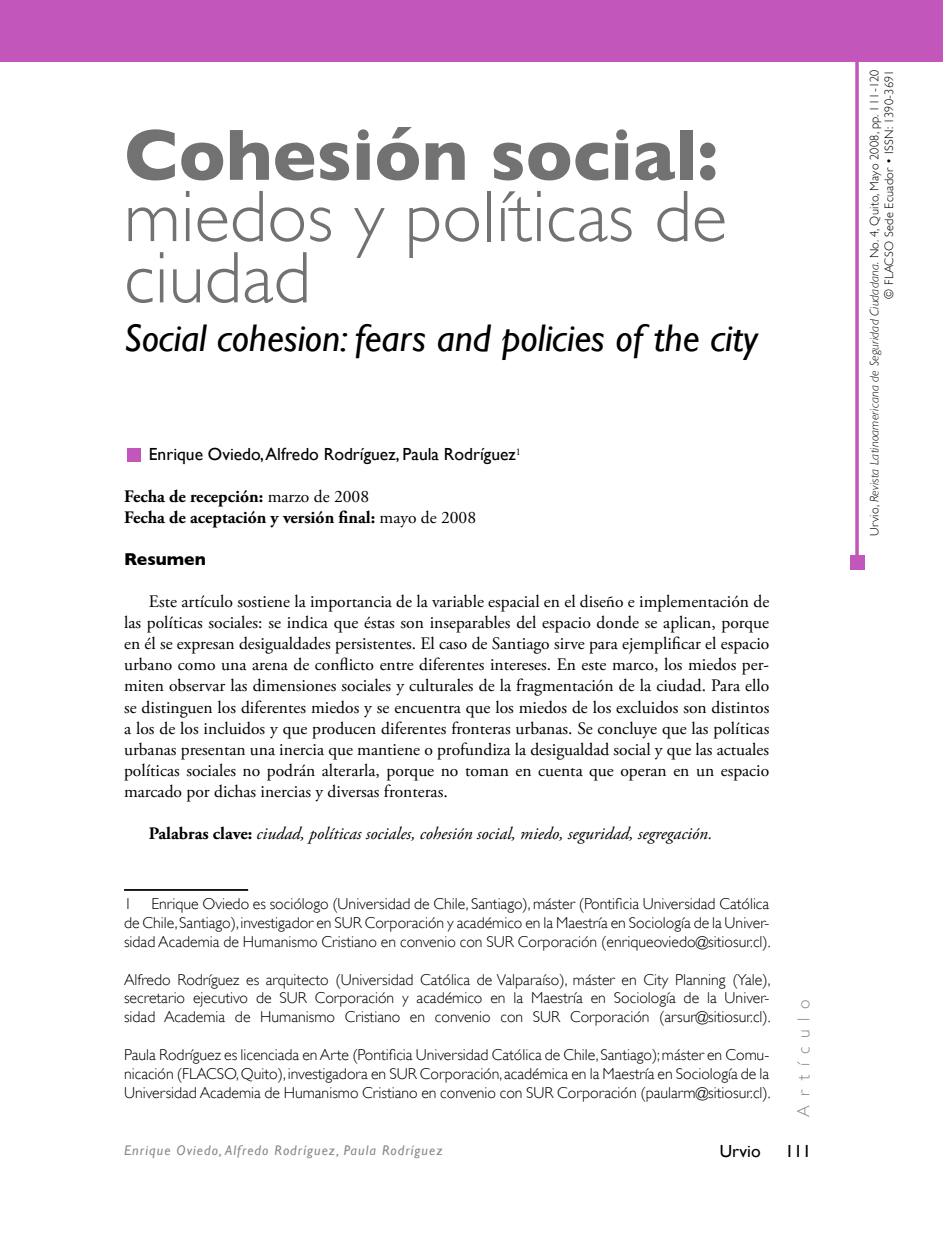
<style>
.page{position:relative;width:943px;height:1241px;background:#fff}
.page>*{position:absolute;margin:0;border:0;box-sizing:border-box;transform-origin:0 0}
.t1{font:300 73.5px/61.2px "Gill Sans";color:#727272}
.t2{font:700 73.5px "Gill Sans";color:#727272}
.t3{font:italic 38.5px "Gill Sans";color:#000}
.t4{font:17.5px/21px "Adobe Garamond Pro";color:#000;text-align:justify}
.t5{font:italic 17.5px "Adobe Garamond Pro";color:#000}
.t6{font:700 17.5px/21px "Adobe Garamond Pro";color:#000}
.t7{font:17.5px "Gill Sans";color:#000}
.t8{font:300 17.5px "Gill Sans";letter-spacing:.5em;color:#898989}
.t9{font:700 17.5px "Gill Sans";color:#000}
.t10{font:300 15.75px/18.9px "Gill Sans";color:#000;text-align:justify}
.t11{font:italic 14px "Gill Sans";letter-spacing:.075em;color:#898989}
.t12{font:300 12.25px/14.7px "Gill Sans";letter-spacing:.02em;color:#000;text-align:right}
.s1{font-weight:400}
.s2{font-weight:700;font-style:normal}
.s3{font-style:italic}
</style>
<div class="page">
<hr style="left:124px;top:888px;width:124px;height:2px;background:#000">
<div style="left:128px;top:448px;width:13px;height:13px;background:#c356bb"></div>
<div style="left:0;top:0;width:943px;height:61px;background:#c356bb"></div>
<hr style="left:855px;top:35px;width:3px;height:527px;background:#c356bb">
<div style="left:850px;top:555px;width:14px;height:14px;background:#c356bb"></div>
<h1 class="t2" style="left:124px;top:112px;width:595px">Cohesión social:</h1>
<h1 class="t1" style="left:124px;top:186px;width:604px">miedos y políticas de ciudad</h1>
<h2 class="t3" style="left:124px;top:316px;width:635px">Social cohesion: fears and policies of the city</h2>
<p class="t7" style="left:149px;top:444px;width:373px">Enrique Oviedo, Alfredo Rodríguez, Paula Rodríguez<sup>1</sup></p>
<p class="t6" style="left:124px;top:486px;width:353px">Fecha de recepción: <span class="s1">marzo de 2008<br></span>Fecha de aceptación y versión final: <span class="s1">mayo de 2008</span></p>
<p class="t9" style="left:124px;top:549px;width:83px">Resumen</p>
<p class="t4" style="left:124px;top:592px;width:646px;text-indent:25px">Este artículo sostiene la importancia de la variable espacial en el diseño e implementación de las políticas sociales: se indica que éstas son inseparables del espacio donde se aplican, porque en él se expresan desigualdades persistentes. El caso de Santiago sirve para ejemplificar el espacio urbano como una arena de conflicto entre diferentes intereses. En este marco, los miedos per&shy;miten observar las dimensiones sociales y culturales de la fragmentación de la ciudad. Para ello se distinguen los diferentes miedos y se encuentra que los miedos de los excluidos son distintos a los de los incluidos y que producen diferentes fronteras urbanas. Se concluye que las políticas urbanas presentan una inercia que mantiene o profundiza la desigualdad social y que las actuales políticas sociales no podrán alterarla, porque no toman en cuenta que operan en un espacio marcado por dichas inercias y diversas fronteras.</p>
<p class="t5" style="left:149px;top:822px;width:565px"><span class="s2">Palabras clave:</span> ciudad, políticas sociales, cohesión social, miedo, seguridad, segregación.</p>
<p class="t10" style="left:124px;top:894px;width:648px">1 Enrique Oviedo es sociólogo (Universidad de Chile, Santiago), máster (Pontificia Universidad Católica de Chile, Santiago), investigador en SUR Corporación y académico en la Maestría en Sociología de la Univer&shy;sidad Academia de Humanismo Cristiano en convenio con SUR Corporación (enriqueoviedo@sitiosur.cl).</p>
<p class="t10" style="left:124px;top:969px;width:648px">Alfredo Rodríguez es arquitecto (Universidad Católica de Valparaíso), máster en City Planning (Yale), secretario ejecutivo de SUR Corporación y académico en la Maestría en Sociología de la Univer&shy;sidad Academia de Humanismo Cristiano en convenio con SUR Corporación (arsur@sitiosur.cl).</p>
<p class="t10" style="left:124px;top:1045px;width:648px">Paula Rodríguez es licenciada en Arte (Pontificia Universidad Católica de Chile, Santiago); máster en Comu&shy;nicación (FLACSO, Quito), investigadora en SUR Corporación, académica en la Maestría en Sociología de la Universidad Academia de Humanismo Cristiano en convenio con SUR Corporación (paularm@sitiosur.cl).</p>
<p class="t8" style="left:793px;top:1116px;width:119px;rotate:-90deg">Artículo</p>
<p class="t11" style="left:124px;top:1141px;width:320px">Enrique Oviedo, Alfredo Rodríguez, Paula Rodríguez</p>
<p class="t7" style="left:719px;top:1140px;width:43px">Urvio</p>
<p class="t7" style="left:785px;top:1140px;width:28px">111</p>
<p class="t12" style="left:866px;top:536px;width:468px;rotate:-90deg">Urvio, <span class="s3">Revista Latinoamericana de Seguridad Ciudadana.</span> No. 4, Quito, Mayo 2008, pp. 111-120 © FLACSO Sede Ecuador • ISSN: 1390-3691</p>
</div>
